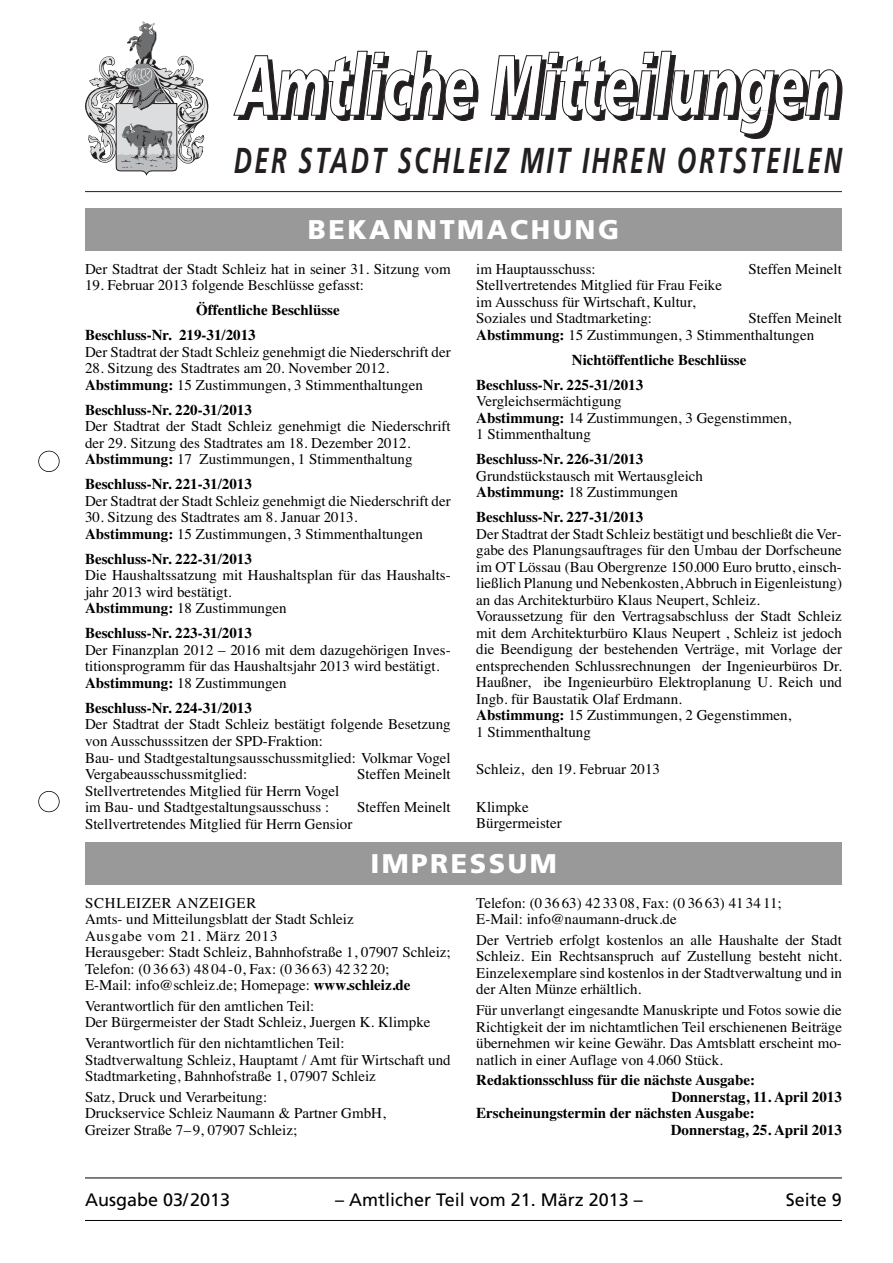
<style>
.page{position:relative;width:893px;height:1263px;background:#fff}
.page>*{position:absolute;margin:0;border:0;box-sizing:border-box;transform-origin:0 0}
.t1{font:italic 700 36px "Frutiger";letter-spacing:.1em;color:#231f20;scale:.7 1}
.t2{font:900 27px "Frutiger";letter-spacing:.09em;color:#fff}
.t3{font:18px "Frutiger";color:#000}
.t4{font:15px/16.5px "Times";color:#000}
.t5{font:700 15px/25px "Times";color:#000}
.s1{font-weight:700}
</style>
<div class="page">
<hr style="left:85px;top:1177px;width:757px;height:1px;background:#000">
<hr style="left:85px;top:1220px;width:757px;height:1px;background:#000">
<div style="left:38px;top:451px;width:22px;height:21px;border:2px solid #000;border-radius:50%"></div>
<div style="left:38px;top:791px;width:22px;height:21px;border:2px solid #000;border-radius:50%"></div>
<hr style="left:85px;top:191px;width:757px;height:1px;background:#231f20">
<svg style="left:233px;top:50px;width:246px;height:71px"></svg>
<svg style="left:490px;top:50px;width:353px;height:89px"></svg>
<svg style="left:85px;top:22px;width:124px;height:154px"></svg>
<div style="left:85px;top:208px;width:757px;height:43px;background:#999"></div>
<div style="left:85px;top:842px;width:757px;height:42px;background:#999"></div>
<h1 class="t1" style="left:234px;top:146px;width:870px">DER STADT SCHLEIZ MIT IHREN ORTSTEILEN</h1>
<h2 class="t2" style="left:308px;top:219px;width:313px">BEKANNTMACHUNG</h2>
<p class="t4" style="left:85px;top:262px;width:367px">Der Stadtrat der Stadt Schleiz hat in seiner 31. Sitzung vom</p>
<p class="t4" style="left:85px;top:279px;width:281px">19. Februar 2013 folgende Beschlüsse gefasst:</p>
<p class="t5" style="left:85px;top:299px;width:256px;text-indent:111px">Öffentliche Beschlüsse<br>Beschluss-Nr. 219-31/2013</p>
<p class="t4" style="left:85px;top:345px;width:367px">Der Stadtrat der Stadt Schleiz genehmigt die Niederschrift der</p>
<p class="t4" style="left:85px;top:362px;width:339px">28. Sitzung des Stadtrates am 20. November 2012.<br><span class="s1">Abstimmung:</span> 15 Zustimmungen, 3 Stimmenthaltungen</p>
<p class="t5" style="left:85px;top:399px;width:168px">Beschluss-Nr. 220-31/2013</p>
<p class="t4" style="left:85px;top:420px;width:367px">Der Stadtrat der Stadt Schleiz genehmigt die Niederschrift der 29. Sitzung des Stadtrates am 18. Dezember 2012.<br><span class="s1">Abstimmung:</span> 17 Zustimmungen, 1 Stimmenthaltung</p>
<p class="t5" style="left:85px;top:473px;width:168px">Beschluss-Nr. 221-31/2013</p>
<p class="t4" style="left:85px;top:494px;width:367px">Der Stadtrat der Stadt Schleiz genehmigt die Niederschrift der</p>
<p class="t4" style="left:85px;top:511px;width:339px">30. Sitzung des Stadtrates am 8. Januar 2013.<br><span class="s1">Abstimmung:</span> 15 Zustimmungen, 3 Stimmenthaltungen</p>
<p class="t5" style="left:85px;top:548px;width:168px">Beschluss-Nr. 222-31/2013</p>
<p class="t4" style="left:85px;top:569px;width:367px">Die Haushaltssatzung mit Haushaltsplan für das Haushalts&shy;jahr 2013 wird bestätigt.<br><span class="s1">Abstimmung:</span> 18 Zustimmungen</p>
<p class="t5" style="left:85px;top:622px;width:168px">Beschluss-Nr. 223-31/2013</p>
<p class="t4" style="left:85px;top:643px;width:367px">Der Finanzplan 2012 – 2016 mit dem dazugehörigen Inves - titionsprogramm für das Haushaltsjahr 2013 wird bestätigt.<br><span class="s1">Abstimmung:</span> 18 Zustimmungen</p>
<p class="t5" style="left:85px;top:697px;width:168px">Beschluss-Nr. 224-31/2013</p>
<p class="t4" style="left:85px;top:718px;width:367px">Der Stadtrat der Stadt Schleiz bestätigt folgende Besetzung von Ausschusssitzen der SPD-Fraktion:<br>Bau- und Stadtgestaltungsausschussmitglied: Volkmar Vogel Vergabeausschussmitglied:</p>
<p class="t4" style="left:357px;top:767px;width:95px">Steffen Meinelt</p>
<p class="t4" style="left:85px;top:784px;width:256px">Stellvertretendes Mitglied für Herrn Vogel im Bau- und Stadtgestaltungsausschuss :</p>
<p class="t4" style="left:357px;top:800px;width:95px">Steffen Meinelt</p>
<p class="t4" style="left:85px;top:817px;width:269px">Stellvertretendes Mitglied für Herrn Gensior</p>
<p class="t4" style="left:476px;top:262px;width:121px">im Hauptausschuss:</p>
<p class="t4" style="left:748px;top:262px;width:95px">Steffen Meinelt</p>
<p class="t4" style="left:476px;top:279px;width:247px">Stellvertretendes Mitglied für Frau Feike im Ausschuss für Wirtschaft, Kultur,<br>Soziales und Stadtmarketing:</p>
<p class="t4" style="left:476px;top:312px;width:367px;text-indent:272px">Steffen Meinelt<br><span class="s1">Abstimmung:</span> 15 Zustimmungen, 3 Stimmenthaltungen</p>
<p class="t5" style="left:476px;top:349px;width:272px;text-indent:96px">Nichtöffentliche Beschlüsse<br>Beschluss-Nr. 225-31/2013</p>
<p class="t4" style="left:476px;top:395px;width:316px">Vergleichsermächtigung<br><span class="s1">Abstimmung:</span> 14 Zustimmungen, 3 Gegenstimmen,<br>1 Stimmenthaltung</p>
<p class="t5" style="left:476px;top:448px;width:168px">Beschluss-Nr. 226-31/2013</p>
<p class="t4" style="left:476px;top:469px;width:228px">Grundstückstausch mit Wertausgleich<br><span class="s1">Abstimmung:</span> 18 Zustimmungen</p>
<p class="t5" style="left:476px;top:506px;width:168px">Beschluss-Nr. 227-31/2013</p>
<p class="t4" style="left:476px;top:527px;width:367px">Der Stadtrat der Stadt Schleiz bestätigt und beschließt die Ver&shy;gabe des Planungsauftrages für den Umbau der Dorfscheune im OT Lössau (Bau Obergrenze 150.000 Euro brutto, einsch&shy;ließlich Planung und Nebenkosten, Abbruch in Eigenleistung) an das Architekturbüro Klaus Neupert, Schleiz.<br>Voraussetzung für den Vertragsabschluss der Stadt Schleiz mit dem Architekturbüro Klaus Neupert , Schleiz ist jedoch die Beendigung der bestehenden Verträge, mit Vorlage der entsprechenden Schlussrechnungen der Ingenieurbüros Dr.<br>Haußner, ibe Ingenieurbüro Elektroplanung U. Reich und Ingb. für Baustatik Olaf Erdmann.<br><span class="s1">Abstimmung:</span> 15 Zustimmungen, 2 Gegenstimmen,<br>1 Stimmenthaltung</p>
<p class="t4" style="left:476px;top:762px;width:185px">Schleiz, den 19. Februar 2013</p>
<p class="t4" style="left:476px;top:800px;width:87px">Klimpke<br>Bürgermeister</p>
<h2 class="t2" style="left:370px;top:853px;width:188px">IMPRESSUM</h2>
<p class="t4" style="left:85px;top:896px;width:367px">SCHLEIZER ANZEIGER<br>Amts- und Mitteilungsblatt der Stadt Schleiz<br>Ausgabe vom 21. März 2013<br>Herausgeber: Stadt Schleiz, Bahnhofstraße 1, 07907 Schleiz; Telefon: (0 36 63) 48 04-0, Fax: (0 36 63) 42 32 20;<br>E-Mail: info@schleiz.de; Homepage: <span class="s1">www.schleiz.de</span></p>
<p class="t4" style="left:85px;top:999px;width:347px">Verantwortlich für den amtlichen Teil:<br>Der Bürgermeister der Stadt Schleiz, Juergen K. Klimpke</p>
<p class="t4" style="left:85px;top:1036px;width:367px">Verantwortlich für den nichtamtlichen Teil:<br>Stadtverwaltung Schleiz, Hauptamt / Amt für Wirtschaft und<br>Stadtmarketing, Bahnhofstraße 1, 07907 Schleiz</p>
<p class="t4" style="left:85px;top:1090px;width:302px">Satz, Druck und Verarbeitung:<br>Druckservice Schleiz Naumann &amp; Partner GmbH,<br>Greizer Straße 7–9, 07907 Schleiz;</p>
<p class="t4" style="left:476px;top:896px;width:307px">Telefon: (0 36 63) 42 33 08, Fax: (0 36 63) 41 34 11;<br>E-Mail: info@naumann-druck.de</p>
<p class="t4" style="left:476px;top:933px;width:367px;text-align:justify">Der Vertrieb erfolgt kostenlos an alle Haushalte der Stadt Schleiz. Ein Rechtsanspruch auf Zustellung besteht nicht.<br>Einzelexemplare sind kostenlos in der Stadtverwaltung und in der Alten Münze erhältlich.</p>
<p class="t4" style="left:476px;top:1003px;width:367px;text-align:justify">Für unverlangt eingesandte Manuskripte und Fotos sowie die Richtigkeit der im nichtamtlichen Teil erschienenen Beiträge übernehmen wir keine Gewähr. Das Amtsblatt erscheint mo&shy;natlich in einer Auflage von 4.060 Stück.</p>
<p class="t5" style="left:476px;top:1069px;width:280px">Redaktionsschluss für die nächste Ausgabe:</p>
<p class="t5" style="left:671px;top:1085px;width:172px">Donnerstag, 11. April 2013</p>
<p class="t5" style="left:476px;top:1102px;width:280px">Erscheinungstermin der nächsten Ausgabe:</p>
<p class="t5" style="left:671px;top:1118px;width:173px">Donnerstag, 25. April 2013</p>
<p class="t3" style="left:85px;top:1193px;width:147px">Ausgabe 03/2013</p>
<p class="t3" style="left:335px;top:1193px;width:309px">– Amtlicher Teil vom 21. März 2013 –</p>
<p class="t3" style="left:786px;top:1193px;width:58px">Seite 9</p>
</div>
